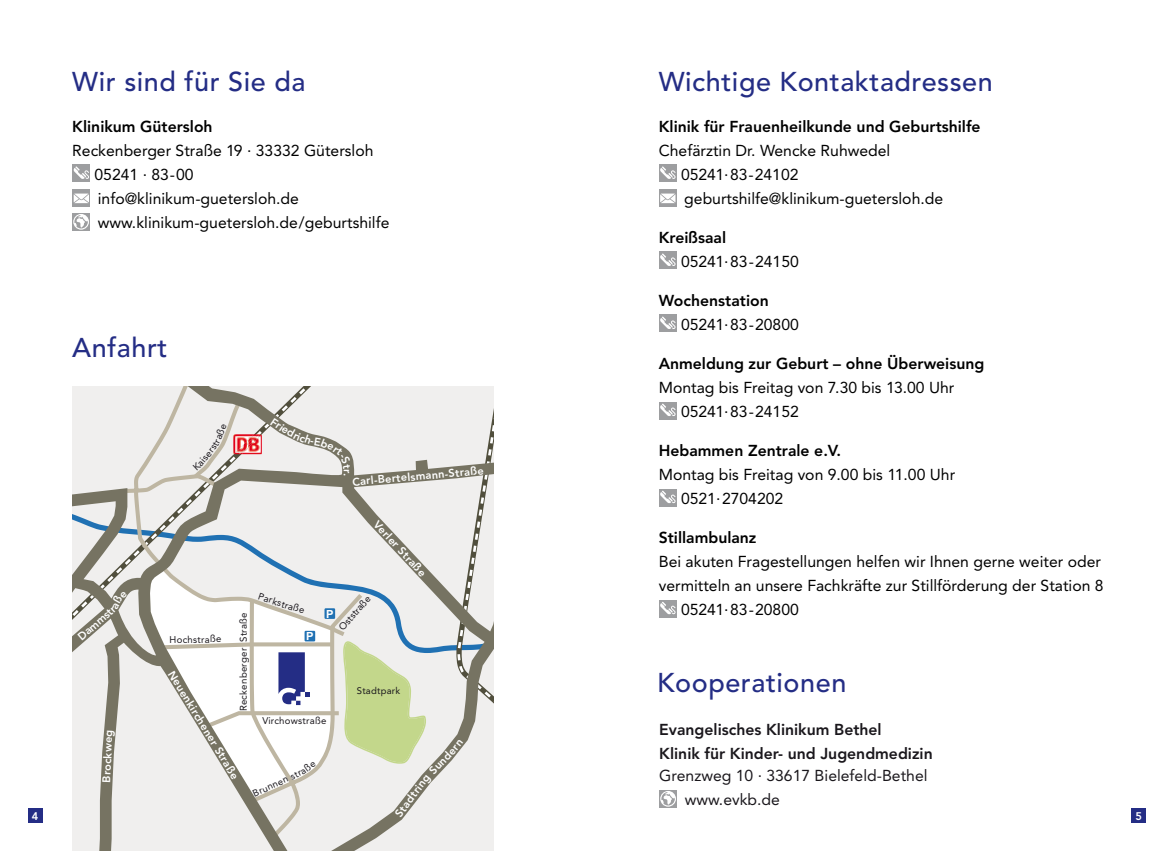
<style>
.page{position:relative;width:1174px;height:851px;background:#fff}
.page>*{position:absolute;margin:0;border:0;box-sizing:border-box;transform-origin:0 0}
.t1{font:500 27px "Avenir";letter-spacing:.02em;color:#242d85}
.t2{font:15.75px/24px "Avenir";color:#000}
.t3{font:800 15.75px "Avenir";color:#000}
.t4{font:800 15.75px/24px "Avenir";color:#1a171c}
.t5{font:15.75px/24px "Avenir";color:#1a171c}
.t6{font:13.8px "Avenir";color:#1a171c}
.t7{font:800 11.1px "Avenir";color:#fff}
.t8{font:700 11.1px "Arial";color:#fff}
.t9{font:800 10.95px "Avenir";color:#fff}
.t10{font:9.6px "Avenir";letter-spacing:.025em;color:#1a171c}
.t11{font:9.45px "Avenir";letter-spacing:.025em;color:#1a171c}
.s1{font-size:11.1px}
</style>
<div class="page">
<div style="left:28px;top:808px;width:15px;height:15px;background:#242d85"></div>
<div style="left:1131px;top:808px;width:15px;height:15px;background:#242d85"></div>
<div style="left:72px;top:164px;width:18px;height:18px;background:#9d9ea0"></div>
<svg style="left:73px;top:166px;width:16px;height:13px"></svg>
<svg style="left:72px;top:189px;width:18px;height:18px"></svg>
<svg style="left:74px;top:193px;width:15px;height:10px"></svg>
<div style="left:72px;top:213px;width:18px;height:18px;background:#9d9ea0"></div>
<svg style="left:73px;top:214px;width:16px;height:16px"></svg>
<div style="left:659px;top:790px;width:18px;height:17px;background:#9d9ea0"></div>
<svg style="left:660px;top:791px;width:16px;height:15px"></svg>
<svg style="left:72px;top:386px;width:178px;height:464px;background:#dbdbd7"></svg>
<div style="left:659px;top:164px;width:17px;height:18px;background:#9d9ea0"></div>
<svg style="left:660px;top:166px;width:15px;height:13px"></svg>
<svg style="left:659px;top:189px;width:17px;height:18px"></svg>
<svg style="left:660px;top:193px;width:15px;height:10px"></svg>
<div style="left:659px;top:251px;width:17px;height:18px;background:#9d9ea0"></div>
<svg style="left:660px;top:253px;width:15px;height:13px"></svg>
<div style="left:659px;top:314px;width:17px;height:18px;background:#9d9ea0"></div>
<svg style="left:660px;top:316px;width:15px;height:13px"></svg>
<div style="left:659px;top:401px;width:17px;height:18px;background:#9d9ea0"></div>
<svg style="left:660px;top:403px;width:15px;height:13px"></svg>
<div style="left:659px;top:488px;width:17px;height:18px;background:#9d9ea0"></div>
<svg style="left:660px;top:490px;width:15px;height:13px"></svg>
<div style="left:659px;top:599px;width:17px;height:18px;background:#9d9ea0"></div>
<svg style="left:660px;top:601px;width:15px;height:13px"></svg>
<svg style="left:193px;top:404px;width:46px;height:74px;background:#e1dad7"></svg>
<svg style="left:104px;top:590px;width:23px;height:28px"></svg>
<svg style="left:250px;top:386px;width:243px;height:464px;background:#dadbd6"></svg>
<h1 class="t1" style="left:72px;top:66px;width:235px">Wir sind für Sie da</h1>
<p class="t3" style="left:72px;top:117px;width:142px">Klinikum Gütersloh</p>
<p class="t2" style="left:95px;top:139px;width:296px;text-indent:-22px">Reckenberger Straße 19 · 33332 Gütersloh 05241 · 83-00 info@klinikum-guetersloh.de www.klinikum-guetersloh.de/geburtshilfe</p>
<h1 class="t1" style="left:659px;top:66px;width:335px">Wichtige Kontaktadressen</h1>
<p class="t3" style="left:659px;top:117px;width:323px">Klinik für Frauenheilkunde und Geburtshilfe</p>
<p class="t2" style="left:681px;top:139px;width:264px;text-indent:-22px">Chefärztin Dr. Wencke Ruhwedel<br>05241·83-24102 geburtshilfe@klinikum-guetersloh.de</p>
<p class="t3" style="left:659px;top:228px;width:69px">Kreißsaal</p>
<p class="t2" style="left:681px;top:250px;width:119px">05241·83-24150</p>
<p class="t3" style="left:659px;top:291px;width:111px">Wochenstation</p>
<p class="t2" style="left:681px;top:313px;width:119px">05241·83-20800</p>
<p class="t3" style="left:659px;top:354px;width:327px">Anmeldung zur Geburt – ohne Überweisung</p>
<p class="t2" style="left:681px;top:376px;width:275px;text-indent:-22px">Montag bis Freitag von 7.30 bis 13.00 Uhr<br>05241·83-24152</p>
<p class="t3" style="left:659px;top:441px;width:184px">Hebammen Zentrale e.V.</p>
<p class="t2" style="left:681px;top:463px;width:276px;text-indent:-22px">Montag bis Freitag von 9.00 bis 11.00 Uhr<br>0521·2704202</p>
<p class="t3" style="left:659px;top:528px;width:99px">Stillambulanz</p>
<p class="t2" style="left:659px;top:550px;width:444px">Bei akuten Fragestellungen helfen wir Ihnen gerne weiter oder</p>
<p class="t2" style="left:659px;top:574px;width:446px">vermitteln an unsere Fachkräfte zur Stillförderung der Station 8</p>
<p class="t2" style="left:681px;top:598px;width:119px">05241·83-20800</p>
<h1 class="t1" style="left:72px;top:332px;width:97px">Anfahrt</h1>
<p class="t7" style="left:352px;top:475px;width:133px;rotate:-5deg">Carl-Bertelsmann-Straße</p>
<p class="t9" style="left:354px;top:469px;width:8px;rotate:90deg">r.</p>
<p class="t7" style="left:380px;top:518px;width:73px;rotate:47deg">Verler Straße</p>
<p class="t10" style="left:260px;top:590px;width:38px;rotate:18deg">Parkstra</p>
<p class="t10" style="left:342px;top:618px;width:36px;rotate:-48deg">ststraße</p>
<p class="t8" style="left:326px;top:607px;width:9px">P</p>
<p class="t10" style="left:238px;top:711px;width:100px;rotate:-90deg">Reckenberger Straße</p>
<p class="t9" style="left:75px;top:632px;width:35px;rotate:-40deg">Dam<span class="s1">m</span></p>
<p class="t8" style="left:306px;top:630px;width:9px">P</p>
<p class="t10" style="left:169px;top:634px;width:53px;rotate:-1deg">Hochstraße</p>
<p class="t7" style="left:176px;top:668px;width:126px;rotate:58deg">Neuenkirchener Straße</p>
<h1 class="t1" style="left:657px;top:666px;width:191px">Kooperationen</h1>
<p class="t4" style="left:659px;top:717px;width:275px">Evangelisches Klinikum Bethel<br>Klinik für Kinder- und Jugendmedizin</p>
<p class="t5" style="left:685px;top:763px;width:244px;text-indent:-26px">Grenzweg 10 · 33617 Bielefeld-Bethel www.evkb.de</p>
<p class="t11" style="left:357px;top:685px;width:45px">Stadtpark</p>
<p class="t10" style="left:262px;top:715px;width:66px">Virchowstraße</p>
<p class="t7" style="left:100px;top:782px;width:55px;rotate:-88deg">Brockweg</p>
<p class="t7" style="left:426px;top:767px;width:28px;rotate:-46deg">Sund</p>
<p class="t6" style="left:716px;top:758px;width:61px">Hannover</p>
<p class="t7" style="left:392px;top:811px;width:52px;rotate:-53deg">Stadtring</p>
<p class="t10" style="left:251px;top:788px;width:39px;rotate:-24deg">Brunnen</p>
<p class="t9" style="left:32px;top:809px;width:8px">4</p>
<p class="t9" style="left:1135px;top:809px;width:8px">5</p>
</div>
